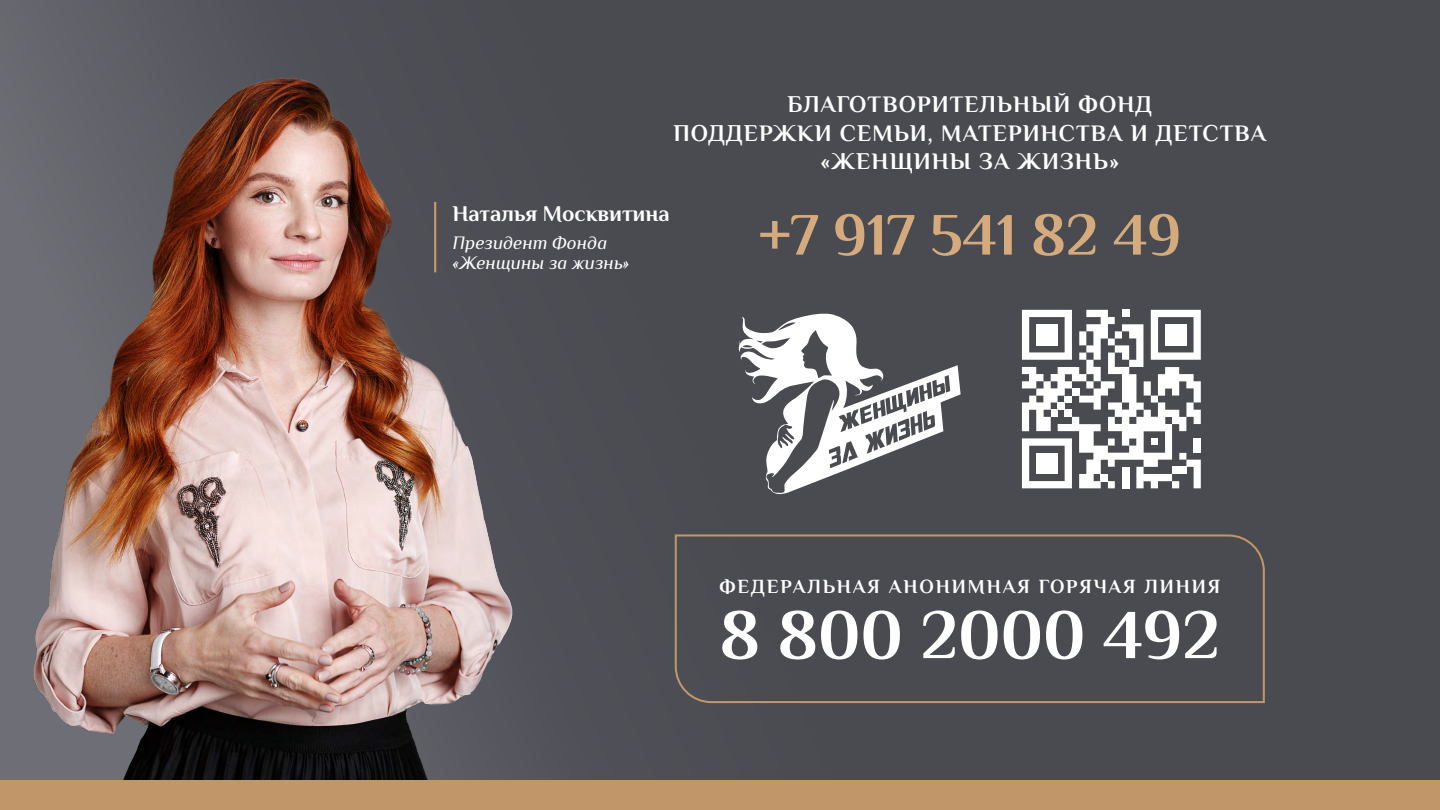
<style>
.page{position:relative;width:1440px;height:810px;background:#4a4b51}
.page>*{position:absolute;margin:0;border:0;box-sizing:border-box;transform-origin:0 0}
.t1{font:700 70.05px "Philosopher";color:#fff}
.t2{font:700 60px "Philosopher";color:#d5aa7c}
.t3{font:700 23.62px/28.3px "Philosopher";letter-spacing:.05em;color:#fff;text-align:center}
.t4{font:700 22.5px "Philosopher";color:#fff}
.t5{font:700 19.73px "Philosopher";letter-spacing:.1em;color:#fff}
.t6{font:italic 18.75px/19.5px "Philosopher";color:#fff}
</style>
<div class="page">
<img style="left:0;top:21px;width:537px;height:759px">
<svg style="left:1022px;top:310px;width:179px;height:178px"></svg>
<div style="left:1165px;top:324px;width:21px;height:21px;background:#fff"></div>
<div style="left:1036px;top:453px;width:22px;height:21px;background:#fff"></div>
<div style="left:1036px;top:324px;width:21px;height:21px;background:#fff"></div>
<svg style="left:738px;top:313px;width:223px;height:181px"></svg>
<div style="left:0;top:780px;width:1440px;height:30px;background:#c1976a"></div>
<svg style="left:674px;top:534px;width:591px;height:170px"></svg>
<hr style="left:434px;top:202px;width:2px;height:70px;background:#c1976a">
<p class="t3" style="left:674px;top:90px;width:594px">БЛАГОТВОРИТЕЛЬНЫЙ ФОНД<br>ПОДДЕРЖКИ СЕМЬИ, МАТЕРИНСТВА И ДЕТСТВА «ЖЕНЩИНЫ ЗА ЖИЗНЬ»</p>
<p class="t4" style="left:453px;top:199px;width:219px">Наталья Москвитина</p>
<p class="t6" style="left:453px;top:233px;width:179px">Президент Фонда «Женщины за жизнь»</p>
<h2 class="t2" style="left:758px;top:195px;width:424px">+7 917 541 82 49</h2>
<p class="t5" style="left:719px;top:573px;width:502px">ФЕДЕРАЛЬНАЯ АНОНИМНАЯ ГОРЯЧАЯ ЛИНИЯ</p>
<h1 class="t1" style="left:720px;top:588px;width:502px">8 800 2000 492</h1>
</div>
